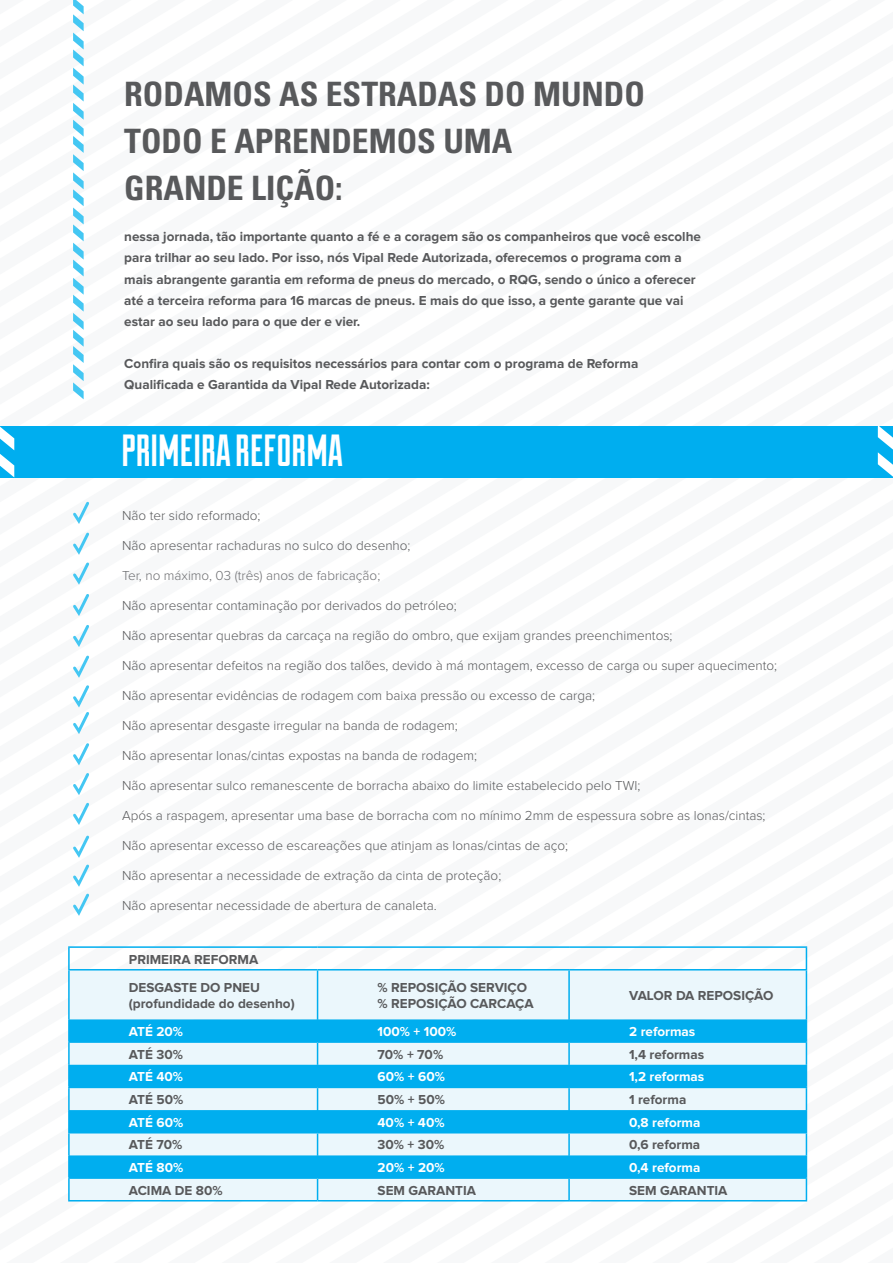
<style>
.page{position:relative;width:893px;height:1263px;background:#fff}
.page>*{position:absolute;margin:0;border:0;box-sizing:border-box;transform-origin:0 0}
.t1{font:45px "Duke Fill";color:#fff}
.t2{font:700 condensed 33.6px/46.5px "Univers LT Std";color:#58595b}
.t3{font:300 13.5px "Proxima Nova";color:#58595b}
.t4{font:700 13.5px/21px "Proxima Nova";color:#58595b}
.t5{font:700 13.5px "Proxima Nova";color:#fff}
.t6{font:300 13.5px "Proxima Nova";color:#6d6e71}
</style>
<div class="page">
<svg style="left:73px;top:501px;width:17px;height:415px"></svg>
<svg style="left:73px;top:0;width:11px;height:399px"></svg>
<div style="left:70px;top:970px;width:736px;height:230px;background:#ebf7fc"></div>
<svg style="left:70px;top:1019px;width:736px;height:158px;background:#64cdf4"></svg>
<hr style="left:68px;top:946px;width:250px;height:2px;background:#00aeef">
<hr style="left:68px;top:948px;width:2px;height:21px;background:#00aeef">
<hr style="left:318px;top:946px;width:251px;height:2px;background:#00aeef">
<hr style="left:569px;top:946px;width:238px;height:2px;background:#00aeef">
<svg style="left:806px;top:948px;width:1px;height:21px"></svg>
<hr style="left:568px;top:970px;width:2px;height:49px;background:#00aeef">
<hr style="left:68px;top:969px;width:250px;height:1px;background:#00aeef">
<hr style="left:68px;top:970px;width:2px;height:49px;background:#00aeef">
<hr style="left:318px;top:969px;width:251px;height:1px;background:#00aeef">
<hr style="left:317px;top:970px;width:1px;height:49px;background:#00aeef">
<hr style="left:569px;top:969px;width:238px;height:1px;background:#00aeef">
<hr style="left:806px;top:970px;width:1px;height:49px;background:#00aeef">
<hr style="left:568px;top:1043px;width:2px;height:22px;background:#00aeef">
<hr style="left:68px;top:1043px;width:2px;height:22px;background:#00aeef">
<hr style="left:318px;top:1041px;width:251px;height:2px;background:#00aeef">
<hr style="left:568px;top:1065px;width:2px;height:22px;background:#00aeef">
<hr style="left:568px;top:1155px;width:2px;height:22px;background:#00aeef">
<hr style="left:68px;top:1088px;width:2px;height:22px;background:#00aeef">
<hr style="left:318px;top:1087px;width:251px;height:1px;background:#00aeef">
<hr style="left:569px;top:1087px;width:238px;height:1px;background:#00aeef">
<hr style="left:568px;top:1088px;width:2px;height:22px;background:#00aeef">
<hr style="left:568px;top:1110px;width:2px;height:22px;background:#00aeef">
<hr style="left:68px;top:1133px;width:2px;height:22px;background:#00aeef">
<hr style="left:318px;top:1132px;width:251px;height:1px;background:#00aeef">
<hr style="left:569px;top:1132px;width:238px;height:1px;background:#00aeef">
<hr style="left:568px;top:1133px;width:2px;height:22px;background:#00aeef">
<hr style="left:318px;top:1177px;width:251px;height:2px;background:#00aeef">
<hr style="left:318px;top:1200px;width:251px;height:1px;background:#00aeef">
<hr style="left:68px;top:1179px;width:2px;height:21px;background:#00aeef">
<hr style="left:68px;top:1200px;width:250px;height:1px;background:#00aeef">
<hr style="left:569px;top:1177px;width:238px;height:2px;background:#00aeef">
<hr style="left:568px;top:1179px;width:2px;height:21px;background:#00aeef">
<hr style="left:569px;top:1200px;width:238px;height:1px;background:#00aeef">
<hr style="left:568px;top:1019px;width:2px;height:22px;background:#00aeef">
<svg style="left:806px;top:1019px;width:1px;height:181px"></svg>
<hr style="left:569px;top:1041px;width:238px;height:2px;background:#00aeef">
<hr style="left:68px;top:1019px;width:2px;height:22px;background:#00aeef">
<hr style="left:68px;top:1041px;width:250px;height:2px;background:#00aeef">
<hr style="left:68px;top:1065px;width:2px;height:22px;background:#00aeef">
<hr style="left:68px;top:1087px;width:250px;height:1px;background:#00aeef">
<hr style="left:68px;top:1110px;width:2px;height:22px;background:#00aeef">
<hr style="left:68px;top:1132px;width:250px;height:1px;background:#00aeef">
<hr style="left:68px;top:1155px;width:2px;height:22px;background:#00aeef">
<svg style="left:317px;top:1019px;width:1px;height:181px"></svg>
<hr style="left:68px;top:1177px;width:250px;height:2px;background:#00aeef">
<div style="left:0;top:426px;width:893px;height:51px;background:#00aeef"></div>
<svg style="left:0;top:426px;width:14px;height:51px"></svg>
<svg style="left:878px;top:426px;width:15px;height:52px"></svg>
<h2 class="t2" style="left:124px;top:71px;width:522px">RODAMOS AS ESTRADAS DO MUNDO<br>TODO E APRENDEMOS UMA<br>GRANDE LIÇÃO:</h2>
<p class="t4" style="left:124px;top:227px;width:578px">nessa jornada, tão importante quanto a fé e a coragem são os companheiros que você escolhe para trilhar ao seu lado. Por isso, nós Vipal Rede Autorizada, oferecemos o programa com a mais abrangente garantia em reforma de pneus do mercado, o RQG, sendo o único a oferecer até a terceira reforma para 16 marcas de pneus. E mais do que isso, a gente garante que vai estar ao seu lado para o que der e vier.</p>
<p class="t4" style="left:124px;top:353px;width:515px">Confira quais são os requisitos necessários para contar com o programa de Reforma<br>Qualificada e Garantida da Vipal Rede Autorizada:</p>
<h1 class="t1" style="left:122px;top:425px;width:223px">PRIMEIRA REFORMA</h1>
<p class="t3" style="left:122px;top:508px;width:140px">Não ter sido reformado;</p>
<p class="t3" style="left:122px;top:538px;width:290px">Não apresentar rachaduras no sulco do desenho;</p>
<p class="t6" style="left:122px;top:568px;width:260px">Ter, no máximo, 03 (três) anos de fabricação;</p>
<p class="t3" style="left:122px;top:598px;width:336px">Não apresentar contaminação por derivados do petróleo;</p>
<p class="t3" style="left:122px;top:628px;width:552px">Não apresentar quebras da carcaça na região do ombro, que exijam grandes preenchimentos;</p>
<p class="t3" style="left:122px;top:658px;width:656px">Não apresentar defeitos na região dos talões, devido à má montagem, excesso de carga ou super aquecimento;</p>
<p class="t3" style="left:122px;top:688px;width:474px">Não apresentar evidências de rodagem com baixa pressão ou excesso de carga;</p>
<p class="t3" style="left:122px;top:718px;width:337px">Não apresentar desgaste irregular na banda de rodagem;</p>
<p class="t3" style="left:122px;top:748px;width:356px">Não apresentar lonas/cintas expostas na banda de rodagem;</p>
<p class="t3" style="left:122px;top:778px;width:520px">Não apresentar sulco remanescente de borracha abaixo do limite estabelecido pelo TWI;</p>
<p class="t3" style="left:122px;top:808px;width:645px">Após a raspagem, apresentar uma base de borracha com no mínimo 2mm de espessura sobre as lonas/cintas;</p>
<p class="t3" style="left:122px;top:838px;width:447px">Não apresentar excesso de escareações que atinjam as lonas/cintas de aço;</p>
<p class="t3" style="left:122px;top:868px;width:381px">Não apresentar a necessidade de extração da cinta de proteção;</p>
<p class="t3" style="left:122px;top:898px;width:316px">Não apresentar necessidade de abertura de canaleta.</p>
<p class="t4" style="left:129px;top:946px;width:133px;line-height:27.9px">PRIMEIRA REFORMA<br>DESGASTE DO PNEU</p>
<p class="t4" style="left:129px;top:993px;width:167px">(profundidade do desenho)</p>
<p class="t4" style="left:378px;top:979px;width:158px;line-height:16.5px">% REPOSIÇÃO SERVIÇO % REPOSIÇÃO CARCAÇA</p>
<p class="t4" style="left:629px;top:985px;width:146px">VALOR DA REPOSIÇÃO</p>
<p class="t5" style="left:129px;top:1024px;width:56px">ATÉ 20%</p>
<p class="t5" style="left:378px;top:1024px;width:80px">100% + 100%</p>
<p class="t5" style="left:629px;top:1024px;width:68px">2 reformas</p>
<p class="t4" style="left:129px;top:1044px;width:56px">ATÉ 30%</p>
<p class="t4" style="left:378px;top:1044px;width:67px">70% + 70%</p>
<p class="t4" style="left:629px;top:1044px;width:77px">1,4 reformas</p>
<p class="t5" style="left:129px;top:1069px;width:56px">ATÉ 40%</p>
<p class="t5" style="left:378px;top:1069px;width:69px">60% + 60%</p>
<p class="t5" style="left:629px;top:1069px;width:77px">1,2 reformas</p>
<p class="t4" style="left:129px;top:1089px;width:56px">ATÉ 50%</p>
<p class="t4" style="left:378px;top:1089px;width:69px">50% + 50%</p>
<p class="t4" style="left:629px;top:1089px;width:59px">1 reforma</p>
<p class="t5" style="left:129px;top:1114px;width:56px">ATÉ 60%</p>
<p class="t5" style="left:378px;top:1114px;width:69px">40% + 40%</p>
<p class="t5" style="left:629px;top:1114px;width:73px">0,8 reforma</p>
<p class="t4" style="left:129px;top:1135px;width:55px">ATÉ 70%</p>
<p class="t4" style="left:378px;top:1135px;width:68px">30% + 30%</p>
<p class="t4" style="left:629px;top:1135px;width:73px">0,6 reforma</p>
<p class="t5" style="left:129px;top:1160px;width:56px">ATÉ 80%</p>
<p class="t5" style="left:378px;top:1160px;width:69px">20% + 20%</p>
<p class="t5" style="left:629px;top:1160px;width:73px">0,4 reforma</p>
<p class="t4" style="left:129px;top:1180px;width:95px">ACIMA DE 80%</p>
<p class="t4" style="left:378px;top:1180px;width:100px">SEM GARANTIA</p>
<p class="t4" style="left:629px;top:1180px;width:100px">SEM GARANTIA</p>
</div>
